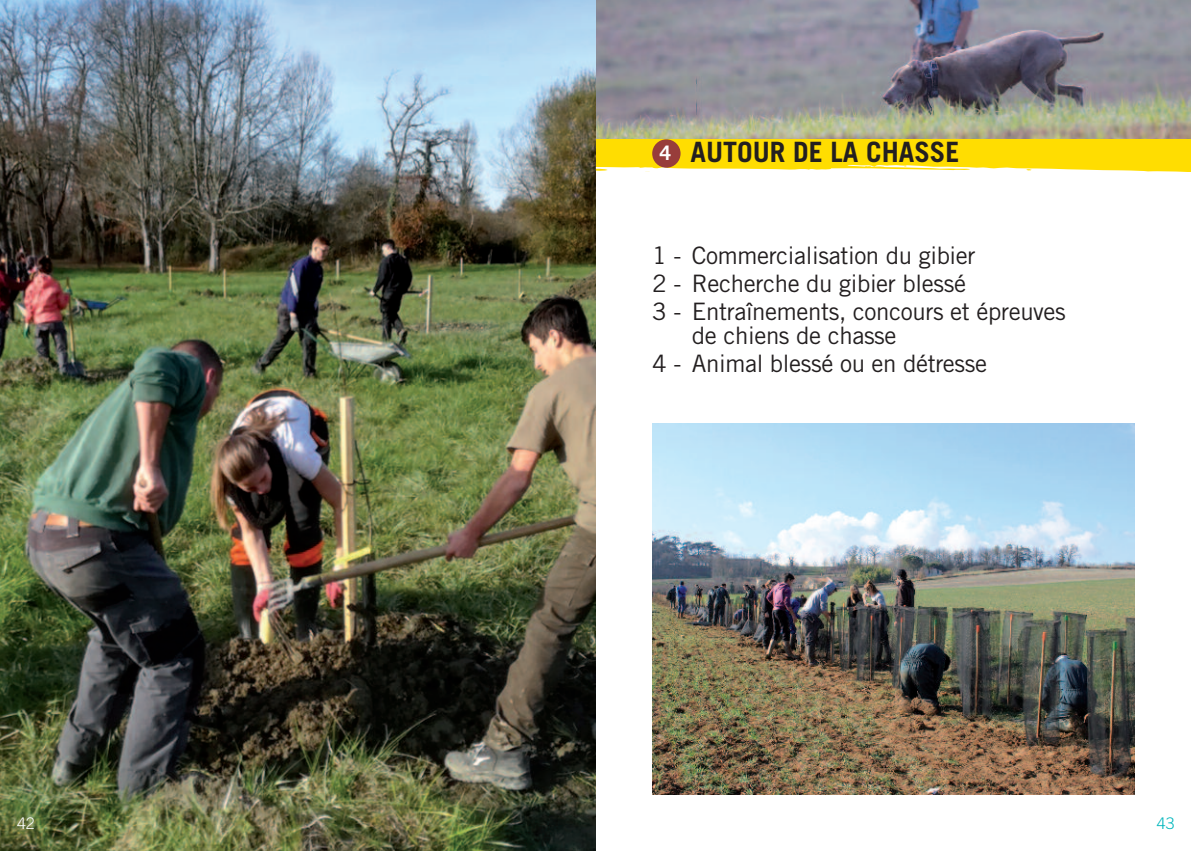
<style>
.page{position:relative;width:1191px;height:851px;background:#fff}
.page>*{position:absolute;margin:0;border:0;box-sizing:border-box;transform-origin:0 0}
.t1{font:700 28px "Trade Gothic";color:#231f20}
.t2{font:24px/28px "Trade Gothic";letter-spacing:-.015em;color:#231f20}
.t3{font:300 16px "Trade Gothic";color:#00b6bc}
.t4{font:300 16px "Trade Gothic";color:#fff}
.s1{font-size:20px;color:#fff}
</style>
<div class="page">
<img style="left:595px;top:0;width:596px;height:139px">
<div style="left:595px;top:139px;width:596px;height:33px;background:#ffdd01"></div>
<svg style="left:595px;top:165px;width:592px;height:30px"></svg>
<div style="left:652px;top:139px;width:28px;height:29px;background:#983d3b;border-radius:50%"></div>
<img style="left:652px;top:423px;width:482px;height:371px">
<img style="left:0;top:0;width:595px;height:850px">
<p class="t4" style="left:17px;top:816px;width:19px">42</p>
<p class="t1" style="left:660px;top:142px;width:301px"><span class="s1">4</span> AUTOUR DE LA CHASSE</p>
<p class="t2" style="left:652px;top:244px;width:415px">1 - Commercialisation du gibier<br>2 - Recherche du gibier blessé<br>3 - Entraînements, concours et épreuves</p>
<p class="t2" style="left:652px;top:324px;width:336px;text-indent:40px">de chiens de chasse<br>4 - Animal blessé ou en détresse</p>
<p class="t3" style="left:1156px;top:816px;width:19px">43</p>
</div>
